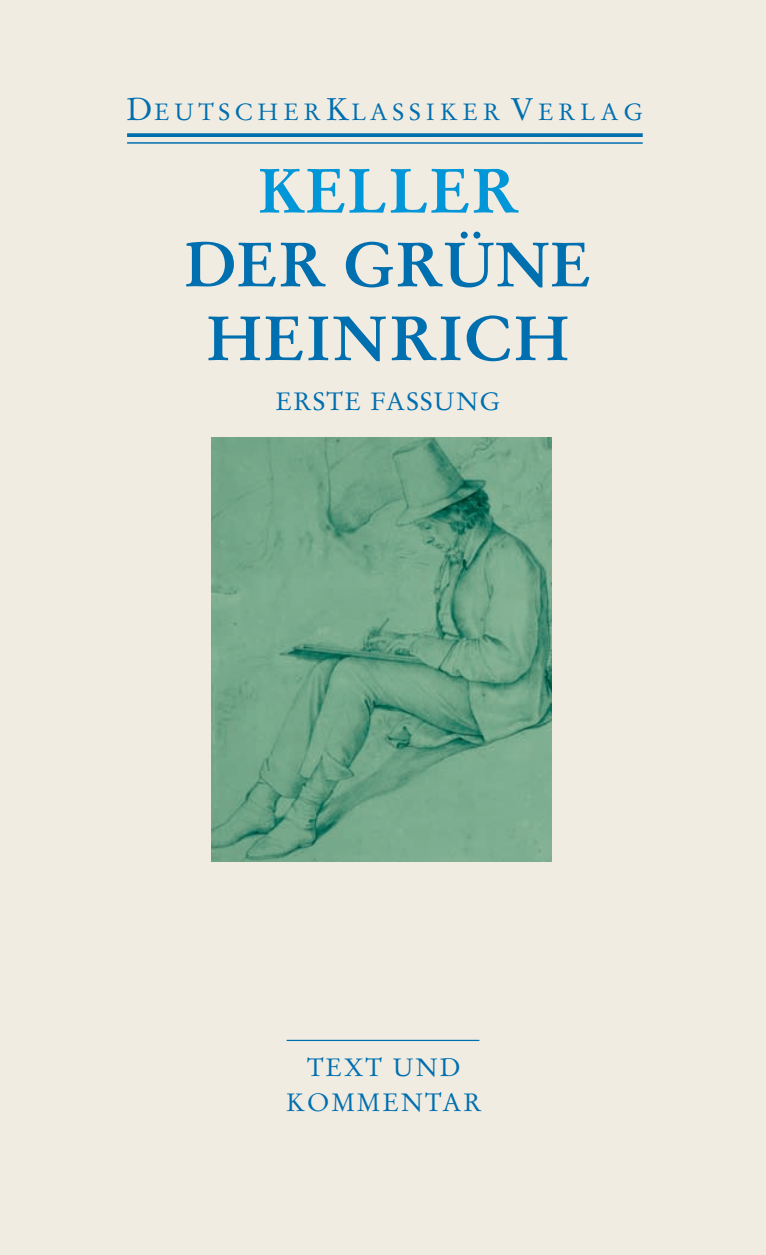
<style>
.page{position:relative;width:766px;height:1255px;background:#fff}
.page>*{position:absolute;margin:0;border:0;box-sizing:border-box;transform-origin:0 0}
.t1{font:700 62px/73.8px "Stempel Garamond";letter-spacing:.025em;color:#006faf;text-align:center}
.t2{font:700 62px "Stempel Garamond";color:#0196d7}
.t3{font:25px/35px "Stempel Garamond";letter-spacing:.075em;color:#006faf;text-align:center}
.t4{font:23.5px "Stempel Garamond Roman Os F";letter-spacing:.2em;color:#006faf}
.s1{font-size:31.25px}
</style>
<div class="page">
<div style="left:0;top:0;width:765px;height:1254px;background:#f1ece2"></div>
<svg style="left:127px;top:133px;width:515px;height:4px;background:#0f76b2"></svg>
<hr style="left:127px;top:142px;width:515px;height:2px;background:#006faf">
<hr style="left:286px;top:1039px;width:193px;height:2px;background:#006faf">
<img style="left:211px;top:437px;width:340px;height:424px">
<p class="t4" style="left:126px;top:98px;width:518px"><span class="s1">D</span>EUTSCHER<span class="s1">K</span>LASSIKER <span class="s1">V</span>ERLAG</p>
<h1 class="t2" style="left:257px;top:153px;width:263px">KELLER</h1>
<h1 class="t1" style="left:184px;top:228px;width:408px">DER GRÜNE<br>HEINRICH</h1>
<p class="t3" style="left:275px;top:384px;width:226px">ERSTE FASSUNG</p>
<p class="t3" style="left:286px;top:1050px;width:197px">TEXT UND<br>KOMMENTAR</p>
</div>
